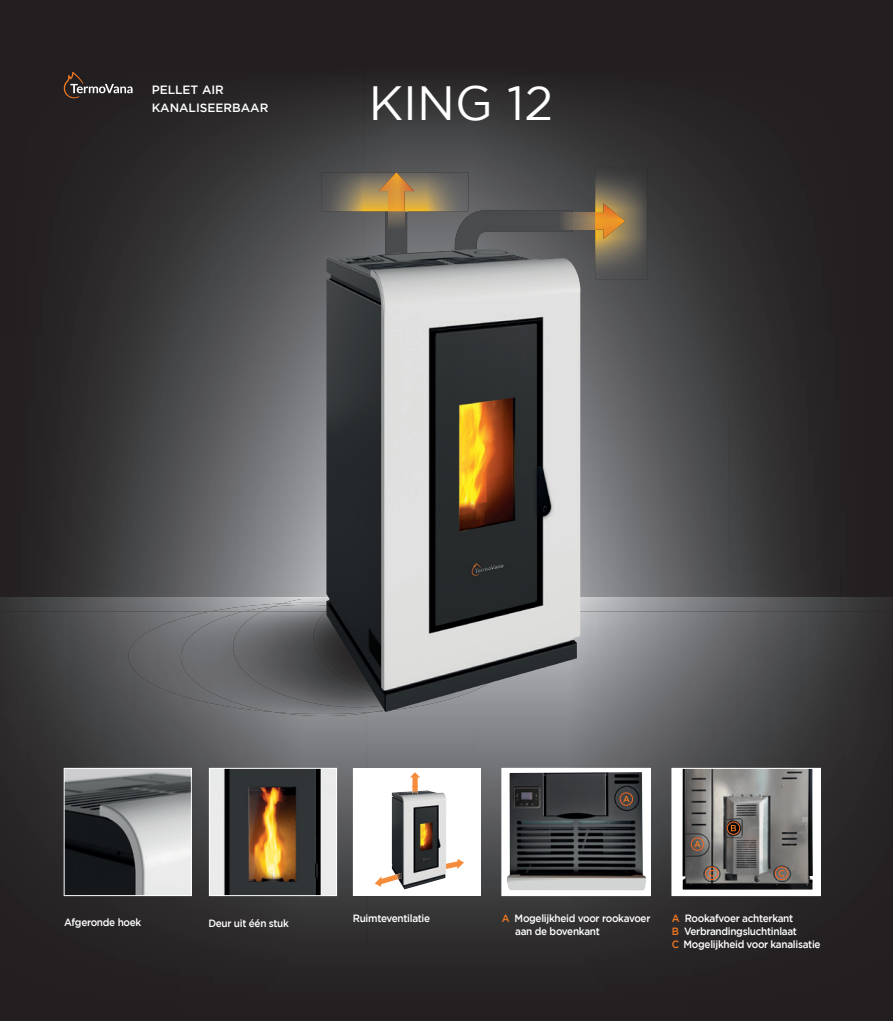
<style>
.page{position:relative;width:893px;height:1021px;background:#fff}
.page>*{position:absolute;margin:0;border:0;box-sizing:border-box;transform-origin:0 0}
.t1{font:48px "Gotham";color:#fff}
.t2{font:500 12px/18.3px "Gotham";color:#fff}
.t3{font:500 10.5px/12.6px "Gotham";letter-spacing:-.03em;color:#fff;scale:.95 1}
.s1{color:#f47921}
</style>
<div class="page">
<div style="left:0;top:0;width:893px;height:96px;background:#231f20"></div>
<div style="left:841px;top:96px;width:52px;height:501px;background:#231f20"></div>
<img style="left:0;top:571px;width:841px;height:26px">
<img style="left:0;top:67px;width:885px;height:504px">
<img style="left:0;top:597px;width:893px;height:14px">
<div style="left:0;top:947px;width:893px;height:73px;background:#252122"></div>
<img style="left:0;top:707px;width:367px;height:240px">
<img style="left:367px;top:851px;width:526px;height:96px">
<img style="left:473px;top:611px;width:420px;height:240px">
<img style="left:0;top:611px;width:124px;height:96px">
<img style="left:66px;top:770px;width:124px;height:123px">
<div style="left:64px;top:768px;width:128px;height:127px;border:1px solid #fff"></div>
<img style="left:211px;top:770px;width:124px;height:123px">
<div style="left:209px;top:768px;width:128px;height:127px;border:1px solid #fff"></div>
<img style="left:210px;top:603px;width:63px;height:8px">
<img style="left:124px;top:611px;width:386px;height:101px">
<img style="left:282px;top:598px;width:44px;height:5px">
<img style="left:273px;top:603px;width:53px;height:2px">
<img style="left:274px;top:714px;width:100px;height:2px">
<img style="left:243px;top:606px;width:19px;height:5px">
<img style="left:177px;top:611px;width:247px;height:103px">
<img style="left:262px;top:605px;width:64px;height:6px">
<img style="left:230px;top:611px;width:193px;height:96px">
<img style="left:452px;top:613px;width:43px;height:83px">
<img style="left:312px;top:611px;width:140px;height:85px">
<img style="left:455px;top:210px;width:118px;height:56px">
<img style="left:559px;top:213px;width:36px;height:16px">
<img style="left:595px;top:168px;width:52px;height:111px">
<img style="left:595px;top:203px;width:30px;height:36px">
<img style="left:385px;top:212px;width:22px;height:36px">
<img style="left:388px;top:212px;width:17px;height:18px">
<img style="left:322px;top:172px;width:146px;height:39px">
<img style="left:379px;top:172px;width:35px;height:39px">
<svg style="left:385px;top:211px;width:22px;height:1px"></svg>
<img style="left:326px;top:248px;width:166px;height:381px">
<div style="left:672px;top:768px;width:148px;height:127px;background:#fff"></div>
<img style="left:682px;top:770px;width:131px;height:119px">
<div style="left:672px;top:768px;width:149px;height:127px;border:1px solid #fff"></div>
<svg style="left:694px;top:841px;width:7px;height:6px"></svg>
<div style="left:691px;top:837px;width:13px;height:13px;border:1px solid #f26421;border-radius:50%"></div>
<svg style="left:731px;top:825px;width:5px;height:6px"></svg>
<div style="left:727px;top:821px;width:13px;height:13px;border:1px solid #f26421;border-radius:50%"></div>
<svg style="left:353px;top:768px;width:127px;height:127px"></svg>
<div style="left:502px;top:768px;width:148px;height:127px;background:#fff"></div>
<img style="left:507px;top:773px;width:139px;height:117px">
<svg style="left:623px;top:795px;width:7px;height:7px"></svg>
<div style="left:620px;top:792px;width:13px;height:13px;border:1px solid #f26421;border-radius:50%"></div>
<svg style="left:779px;top:870px;width:5px;height:6px"></svg>
<div style="left:775px;top:866px;width:13px;height:13px;border:1px solid #f26421;border-radius:50%"></div>
<svg style="left:709px;top:870px;width:6px;height:6px"></svg>
<div style="left:705px;top:866px;width:13px;height:13px;border:1px solid #f26421;border-radius:50%"></div>
<svg style="left:64px;top:72px;width:69px;height:26px;background:#463e3b"></svg>
<p class="t2" style="left:152px;top:80px;width:118px">PELLET AIR<br>KANALISEERBAAR</p>
<h1 class="t1" style="left:369px;top:77px;width:186px">KING 12</h1>
<p class="t3" style="left:64px;top:915px;width:83px">Afgeronde hoek</p>
<p class="t3" style="left:208px;top:916px;width:86px">Deur uit één stuk</p>
<p class="t3" style="left:353px;top:912px;width:83px">Ruimteventilatie</p>
<p class="t3" style="left:515px;top:912px;width:144px;text-indent:-13px"><span class="s1">A</span> Mogelijkheid voor rookavoer aan de bovenkant</p>
<p class="t3" style="left:672px;top:912px;width:158px"><span class="s1">A</span> Rookafvoer achterkant<br><span class="s1">B</span> Verbrandingsluchtinlaat<br><span class="s1">C</span> Mogelijkheid voor kanalisatie</p>
</div>
